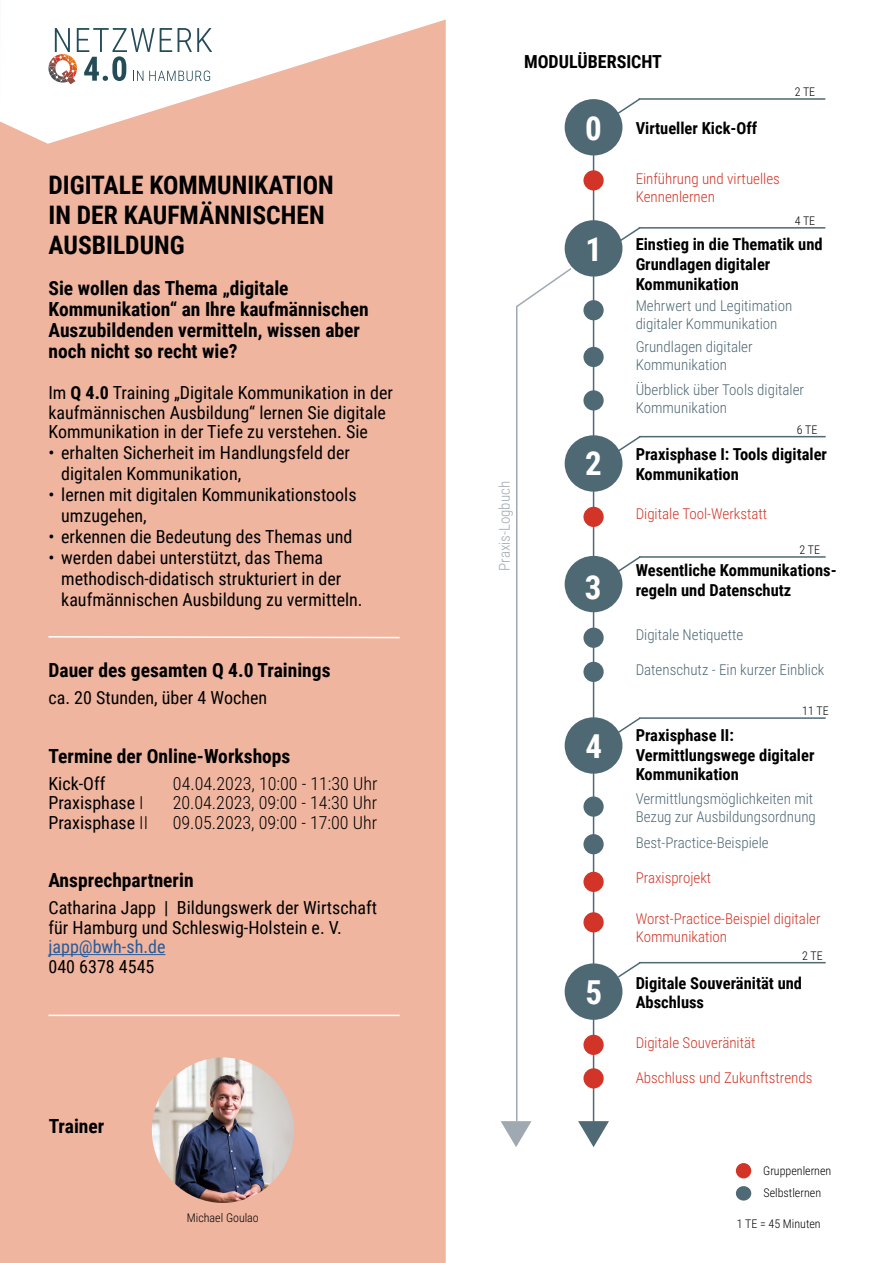
<style>
.page{position:relative;width:893px;height:1263px;background:#fff}
.page>*{position:absolute;margin:0;border:0;box-sizing:border-box;transform-origin:0 0}
.t1{font:700 33px "Roboto Condensed";color:#fff}
.t2{font:700 25.5px/30px "Roboto Condensed";color:#000}
.t3{font:700 19.5px/21px "Roboto Condensed";color:#000}
.t4{font:18px/21px "Roboto Condensed";color:#000}
.t5{font:300 18px "Roboto Condensed";color:#000}
.t6{font:18px "Roboto Condensed";color:#275b9b}
.t7{font:700 18px "Roboto Condensed";color:#000}
.t8{font:700 16.5px/19.8px "Roboto Condensed";color:#000}
.t9{font:300 15px/18px "Roboto Condensed";color:#4e6874}
.t10{font:300 15px/18px "Roboto Condensed";color:#d23527}
.t11{font:300 15px "Roboto Condensed";color:#a0a9b1}
.t12{font:300 12px/21.1px "Roboto Condensed";color:#000}
.s1{font-weight:700}
.s2{font-weight:300}
</style>
<div class="page">
<div style="left:0;top:144px;width:446px;height:1119px;background:#efb59f"></div>
<svg style="left:0;top:19px;width:446px;height:125px;fill:#efb59f"></svg>
<svg style="left:516px;top:268px;width:56px;height:41px"></svg>
<div style="left:565px;top:99px;width:57px;height:56px;background:#4e6874;border-radius:50%"></div>
<svg style="left:48px;top:28px;width:164px;height:56px"></svg>
<hr style="left:48px;top:954px;width:117px;height:1px;background:#275b9b">
<hr style="left:593px;top:137px;width:1px;height:1001px;background:#4e6874">
<div style="left:565px;top:435px;width:57px;height:57px;background:#4e6874;border-radius:50%"></div>
<div style="left:565px;top:556px;width:57px;height:56px;background:#4e6874;border-radius:50%"></div>
<div style="left:565px;top:717px;width:57px;height:57px;background:#4e6874;border-radius:50%"></div>
<div style="left:565px;top:963px;width:57px;height:57px;background:#4e6874;border-radius:50%"></div>
<svg style="left:616px;top:227px;width:23px;height:16px"></svg>
<hr style="left:639px;top:227px;width:186px;height:2px;background:#4e6874">
<svg style="left:616px;top:98px;width:24px;height:17px"></svg>
<hr style="left:639px;top:98px;width:186px;height:2px;background:#4e6874">
<svg style="left:616px;top:435px;width:26px;height:18px"></svg>
<hr style="left:639px;top:436px;width:187px;height:1px;background:#4e6874">
<svg style="left:616px;top:557px;width:24px;height:16px"></svg>
<hr style="left:639px;top:556px;width:187px;height:2px;background:#4e6874">
<svg style="left:616px;top:718px;width:24px;height:16px"></svg>
<hr style="left:639px;top:717px;width:187px;height:2px;background:#4e6874">
<svg style="left:616px;top:961px;width:26px;height:18px"></svg>
<hr style="left:639px;top:962px;width:187px;height:1px;background:#4e6874">
<div style="left:565px;top:220px;width:57px;height:57px;background:#4e6874;border-radius:50%"></div>
<hr style="left:516px;top:306px;width:1px;height:815px;background:#a0a9b1">
<svg style="left:501px;top:1121px;width:30px;height:26px"></svg>
<hr style="left:48px;top:1015px;width:352px;height:1px;background:#fff">
<svg style="left:47px;top:635px;width:354px;height:4px"></svg>
<img style="left:152px;top:1057px;width:142px;height:146px">
<div style="left:583px;top:170px;width:21px;height:20px;background:#d23527;border-radius:50%"></div>
<div style="left:583px;top:300px;width:21px;height:20px;background:#4f6975;border-radius:50%"></div>
<div style="left:583px;top:347px;width:21px;height:20px;background:#4f6975;border-radius:50%"></div>
<div style="left:583px;top:507px;width:21px;height:20px;background:#d23527;border-radius:50%"></div>
<div style="left:583px;top:796px;width:21px;height:21px;background:#4f6975;border-radius:50%"></div>
<div style="left:583px;top:1068px;width:21px;height:20px;background:#d23527;border-radius:50%"></div>
<div style="left:583px;top:662px;width:21px;height:20px;background:#4f6975;border-radius:50%"></div>
<div style="left:583px;top:628px;width:21px;height:20px;background:#4f6975;border-radius:50%"></div>
<div style="left:583px;top:834px;width:21px;height:20px;background:#4f6975;border-radius:50%"></div>
<svg style="left:578px;top:1121px;width:31px;height:26px"></svg>
<div style="left:583px;top:1035px;width:21px;height:20px;background:#d23527;border-radius:50%"></div>
<div style="left:583px;top:872px;width:21px;height:20px;background:#d23527;border-radius:50%"></div>
<div style="left:583px;top:912px;width:21px;height:20px;background:#d23527;border-radius:50%"></div>
<div style="left:736px;top:1163px;width:15px;height:15px;background:#d23527;border-radius:50%"></div>
<div style="left:736px;top:1186px;width:15px;height:14px;background:#4f6975;border-radius:50%"></div>
<div style="left:583px;top:390px;width:21px;height:20px;background:#4f6975;border-radius:50%"></div>
<h2 class="t2" style="left:48px;top:169px;width:287px">DIGITALE KOMMUNIKATION<br>IN DER KAUFMÄNNISCHEN<br>AUSBILDUNG</h2>
<p class="t3" style="left:48px;top:277px;width:322px">Sie wollen das Thema „digitale Kommunikation“ an Ihre kaufmännischen Auszubildenden vermitteln, wissen aber noch nicht so recht wie?</p>
<p class="t4" style="left:48px;top:383px;width:346px;line-height:19.5px">Im <span class="s1">Q 4.0</span> Training „Digitale Kommunikation in der kaufmännischen Ausbildung“ lernen Sie digitale<br>Kommunikation in der Tiefe zu verstehen. Sie</p>
<p class="t4" style="left:61px;top:442px;width:290px;text-indent:-13px">• erhalten Sicherheit im Handlungsfeld der digitalen Kommunikation,</p>
<p class="t4" style="left:61px;top:484px;width:297px;text-indent:-13px">• lernen mit digitalen Kommunikationstools umzugehen,</p>
<p class="t4" style="left:48px;top:526px;width:305px">• erkennen die Bedeutung des Themas und</p>
<p class="t4" style="left:61px;top:547px;width:303px;text-indent:-13px">• werden dabei unterstützt, das Thema methodisch-didatisch strukturiert in der kaufmännischen Ausbildung zu vermitteln.</p>
<p class="t3" style="left:48px;top:659px;width:284px">Dauer des gesamten Q 4.0 Trainings</p>
<p class="t4" style="left:48px;top:687px;width:220px">ca. 20 Stunden, über 4 Wochen</p>
<p class="t3" style="left:48px;top:745px;width:243px">Termine der Online-Workshops</p>
<p class="t4" style="left:48px;top:772px;width:59px">Kick-Off</p>
<p class="t5" style="left:173px;top:771px;width:206px">04.04.2023, 10:00 - 11:30 Uhr</p>
<p class="t4" style="left:48px;top:792px;width:97px">Praxisphase <span class="s2">I</span></p>
<p class="t5" style="left:173px;top:790px;width:206px">20.04.2023, 09:00 - 14:30 Uhr</p>
<p class="t4" style="left:48px;top:811px;width:101px">Praxisphase <span class="s2">II</span></p>
<p class="t5" style="left:173px;top:810px;width:206px">09.05.2023, 09:00 - 17:00 Uhr</p>
<p class="t3" style="left:48px;top:869px;width:147px">Ansprechpartnerin</p>
<p class="t4" style="left:48px;top:897px;width:330px;line-height:19.5px">Catharina Japp | Bildungswerk der Wirtschaft für Hamburg und Schleswig-Holstein e. V.</p>
<p class="t6" style="left:48px;top:934px;width:118px">japp@bwh-sh.de</p>
<p class="t4" style="left:48px;top:955px;width:108px">040 6378 4545</p>
<p class="t3" style="left:49px;top:1115px;width:57px">Trainer</p>
<p class="t12" style="left:187px;top:1207px;width:73px">Michael Goulao</p>
<p class="t7" style="left:524px;top:49px;width:139px">MODULÜBERSICHT</p>
<h1 class="t1" style="left:585px;top:106px;width:18px">0</h1>
<p class="t8" style="left:636px;top:117px;width:123px">Virtueller Kick-Off</p>
<p class="t12" style="left:795px;top:81px;width:22px">2 TE</p>
<p class="t11" style="left:494px;top:571px;width:91px;rotate:-90deg">Praxis-Logbuch</p>
<h1 class="t1" style="left:585px;top:226px;width:18px">1</h1>
<h1 class="t1" style="left:585px;top:441px;width:18px">2</h1>
<h1 class="t1" style="left:585px;top:564px;width:18px">3</h1>
<h1 class="t1" style="left:586px;top:723px;width:18px">4</h1>
<h1 class="t1" style="left:586px;top:969px;width:18px">5</h1>
<p class="t10" style="left:636px;top:169px;width:146px">Einführung und virtuelles<br>Kennenlernen</p>
<p class="t12" style="left:795px;top:210px;width:22px">4 TE</p>
<p class="t8" style="left:636px;top:234px;width:189px">Einstieg in die Thematik und<br>Grundlagen digitaler<br>Kommunikation</p>
<p class="t9" style="left:636px;top:296px;width:158px">Mehrwert und Legitimation digitaler Kommunikation</p>
<p class="t9" style="left:636px;top:337px;width:119px">Grundlagen digitaler<br>Kommunikation</p>
<p class="t9" style="left:636px;top:380px;width:170px">Überblick über Tools digitaler<br>Kommunikation</p>
<p class="t12" style="left:797px;top:419px;width:22px">6 TE</p>
<p class="t8" style="left:636px;top:444px;width:193px">Praxisphase I: Tools digitaler<br>Kommunikation</p>
<p class="t10" style="left:636px;top:504px;width:133px">Digitale Tool-Werkstatt</p>
<p class="t12" style="left:799px;top:539px;width:22px">2 TE</p>
<p class="t8" style="left:636px;top:560px;width:203px">Wesentliche Kommunikations&shy;regeln und Datenschutz</p>
<p class="t9" style="left:636px;top:625px;width:109px">Digitale Netiquette</p>
<p class="t9" style="left:636px;top:660px;width:190px">Datenschutz - Ein kurzer Einblick</p>
<p class="t12" style="left:802px;top:700px;width:28px">11 TE</p>
<p class="t8" style="left:636px;top:724px;width:180px">Praxisphase II:<br>Vermittlungswege digitaler<br>Kommunikation</p>
<p class="t9" style="left:636px;top:789px;width:182px">Vermittlungsmöglichkeiten mit<br>Bezug zur Ausbildungsordnung</p>
<p class="t9" style="left:636px;top:833px;width:135px">Best-Practice-Beispiele</p>
<p class="t10" style="left:636px;top:868px;width:77px">Praxisprojekt</p>
<p class="t10" style="left:636px;top:909px;width:186px">Worst-Practice-Beispiel digitaler<br>Kommunikation</p>
<p class="t12" style="left:802px;top:944px;width:22px">2 TE</p>
<p class="t8" style="left:636px;top:972px;width:168px">Digitale Souveränität und<br>Abschluss</p>
<p class="t10" style="left:636px;top:1033px;width:121px">Digitale Souveränität</p>
<p class="t10" style="left:636px;top:1068px;width:178px">Abschluss und Zukunftstrends</p>
<p class="t12" style="left:763px;top:1160px;width:70px">Gruppenlernen<br>Selbstlernen</p>
<p class="t12" style="left:737px;top:1213px;width:85px">1 TE = 45 Minuten</p>
</div>
